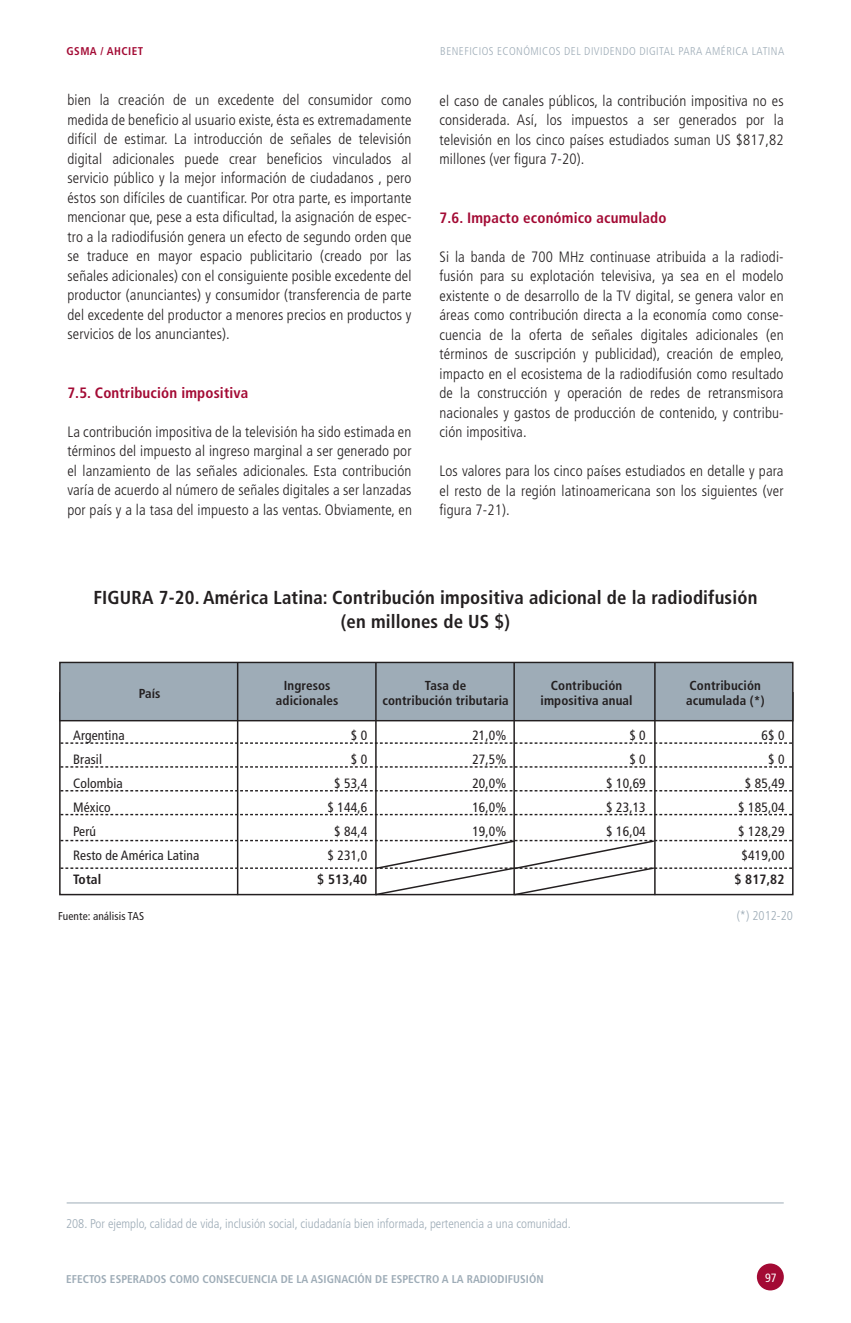
<style>
.page{position:relative;width:851px;height:1323px;background:#fff}
.page>*{position:absolute;margin:0;border:0;box-sizing:border-box;transform-origin:0 0}
.t1{font:700 condensed 18.75px/24px "Frutiger";letter-spacing:.01em;color:#231f20;text-align:center}
.t2{font:300 condensed 15px/19.5px "Frutiger";letter-spacing:.01em;color:#231f20;text-align:justify}
.t3{font:700 condensed 15px "Frutiger";letter-spacing:.01em;color:#a30a34}
.t4{font:condensed 13.5px/24px "Frutiger";letter-spacing:.01em;color:#231f20;text-align:right}
.t5{font:700 condensed 13.05px/15.9px "Frutiger";letter-spacing:.01em;color:#231f20;text-align:center}
.t6{font:300 condensed 12.75px "Frutiger";color:#9eacb7}
.t7{font:condensed 12px "Frutiger";color:#fff}
.t8{font:condensed 11.4px "Frutiger";letter-spacing:.01em;color:#231f20}
.t9{font:700 condensed 11.25px "Frutiger";letter-spacing:.005em;color:#9eacb7}
.t10{font:300 condensed 11.25px "Frutiger";letter-spacing:.04em;color:#9eacb7}
.t11{font:700 condensed 11.25px "Frutiger";letter-spacing:.04em;color:#a30a34}
.s1{font-weight:700}
</style>
<div class="page">
<div style="left:756px;top:1263px;width:27px;height:27px;background:#a30a34;border-radius:50%"></div>
<hr style="left:67px;top:1202px;width:716px;height:1px;background:#9eacb7">
<svg style="left:59px;top:722px;width:735px;height:174px"></svg>
<svg style="left:59px;top:661px;width:735px;height:61px;background:#99a6b0"></svg>
<hr style="left:237px;top:662px;width:1px;height:233px;background:#231f20">
<hr style="left:375px;top:662px;width:1px;height:233px;background:#231f20">
<svg style="left:60px;top:742px;width:732px;height:2px"></svg>
<svg style="left:60px;top:766px;width:732px;height:1px"></svg>
<svg style="left:60px;top:790px;width:732px;height:1px"></svg>
<svg style="left:60px;top:814px;width:732px;height:1px"></svg>
<hr style="left:513px;top:662px;width:2px;height:233px;background:#231f20">
<hr style="left:654px;top:662px;width:1px;height:233px;background:#231f20">
<svg style="left:60px;top:839px;width:732px;height:57px"></svg>
<p class="t11" style="left:67px;top:44px;width:78px">GSMA / AHCIET</p>
<p class="t10" style="left:440px;top:45px;width:345px">BENEFICIOS ECONÓMICOS DEL DIVIDENDO DIGITAL PARA AMÉRICA LATINA</p>
<p class="t2" style="left:67px;top:91px;width:345px">bien la creación de un excedente del consumidor como medida de beneficio al usuario existe, ésta es extremadamente difícil de estimar. La introducción de señales de televisión digital adicionales puede crear beneficios vinculados al servicio público y la mejor información de ciudadanos , pero éstos son difíciles de cuantificar. Por otra parte, es importante mencionar que, pese a esta dificultad, la asignación de espec&shy;tro a la radiodifusión genera un efecto de segundo orden que se traduce en mayor espacio publicitario (creado por las señales adicionales) con el consiguiente posible excedente del productor (anunciantes) y consumidor (transferencia de parte del excedente del productor a menores precios en productos y servicios de los anunciantes).</p>
<p class="t3" style="left:67px;top:384px;width:182px">7.5. Contribución impositiva</p>
<p class="t2" style="left:67px;top:422px;width:346px">La contribución impositiva de la televisión ha sido estimada en términos del impuesto al ingreso marginal a ser generado por el lanzamiento de las señales adicionales. Esta contribución varía de acuerdo al número de señales digitales a ser lanzadas por país y a la tasa del impuesto a las ventas. Obviamente, en</p>
<p class="t2" style="left:439px;top:91px;width:345px">el caso de canales públicos, la contribución impositiva no es considerada. Así, los impuestos a ser generados por la televisión en los cinco países estudiados suman US $817,82 millones (ver figura 7-20).</p>
<p class="t3" style="left:439px;top:208px;width:228px">7.6. Impacto económico acumulado</p>
<p class="t2" style="left:439px;top:247px;width:346px">Si la banda de 700 MHz continuase atribuida a la radiodi&shy;fusión para su explotación televisiva, ya sea en el modelo existente o de desarrollo de la TV digital, se genera valor en áreas como contribución directa a la economía como conse&shy;cuencia de la oferta de señales digitales adicionales (en términos de suscripción y publicidad), creación de empleo, impacto en el ecosistema de la radiodifusión como resultado de la construcción y operación de redes de retransmisora nacionales y gastos de producción de contenido, y contribu&shy;ción impositiva.</p>
<p class="t2" style="left:439px;top:461px;width:345px">Los valores para los cinco países estudiados en detalle y para el resto de la región latinoamericana son los siguientes (ver figura 7-21).</p>
<p class="t1" style="left:93px;top:586px;width:665px">FIGURA 7-20. América Latina: Contribución impositiva adicional de la radiodifusión (en millones de US $)</p>
<p class="t5" style="left:139px;top:685px;width:23px">País</p>
<p class="t5" style="left:382px;top:677px;width:128px">Tasa de<br>contribución tributaria</p>
<p class="t5" style="left:540px;top:677px;width:94px">Contribución impositiva anual</p>
<p class="t5" style="left:276px;top:677px;width:64px">Ingresos adicionales</p>
<p class="t5" style="left:686px;top:677px;width:80px;text-align:left">Contribución acumulada (*)</p>
<p class="t4" style="left:73px;top:723px;width:128px;text-align:left">Argentina<br>Brasil<br>Colombia<br>México<br>Perú<br>Resto de América Latina<br><span class="s1">Total</span></p>
<p class="t4" style="left:317px;top:723px;width:51px">$ 0<br>$ 0<br>$ 53,4<br>$ 144,6<br>$ 84,4<br>$ 231,0 <span class="s1">$ 513,40</span></p>
<p class="t4" style="left:472px;top:723px;width:36px;text-align:justify">21,0% 27,5% 20,0% 16,0% 19,0%</p>
<p class="t4" style="left:606px;top:723px;width:41px">$ 0<br>$ 0<br>$ 10,69 $ 23,13 $ 16,04</p>
<p class="t4" style="left:734px;top:723px;width:51px">6$ 0<br>$ 0<br>$ 85,49<br>$ 185,04 $ 128,29 $419,00 <span class="s1">$ 817,82</span></p>
<p class="t8" style="left:58px;top:909px;width:88px">Fuente: análisis TAS</p>
<p class="t6" style="left:736px;top:908px;width:58px">(*) 2012-20</p>
<p class="t6" style="left:66px;top:1216px;width:506px">208. Por ejemplo, calidad de vida, inclusión social, ciudadanía bien informada, pertenencia a una comunidad.</p>
<p class="t9" style="left:66px;top:1272px;width:479px">EFECTOS ESPERADOS COMO CONSECUENCIA DE LA ASIGNACIÓN DE ESPECTRO A LA RADIODIFUSIÓN</p>
<p class="t7" style="left:765px;top:1270px;width:13px">97</p>
</div>
